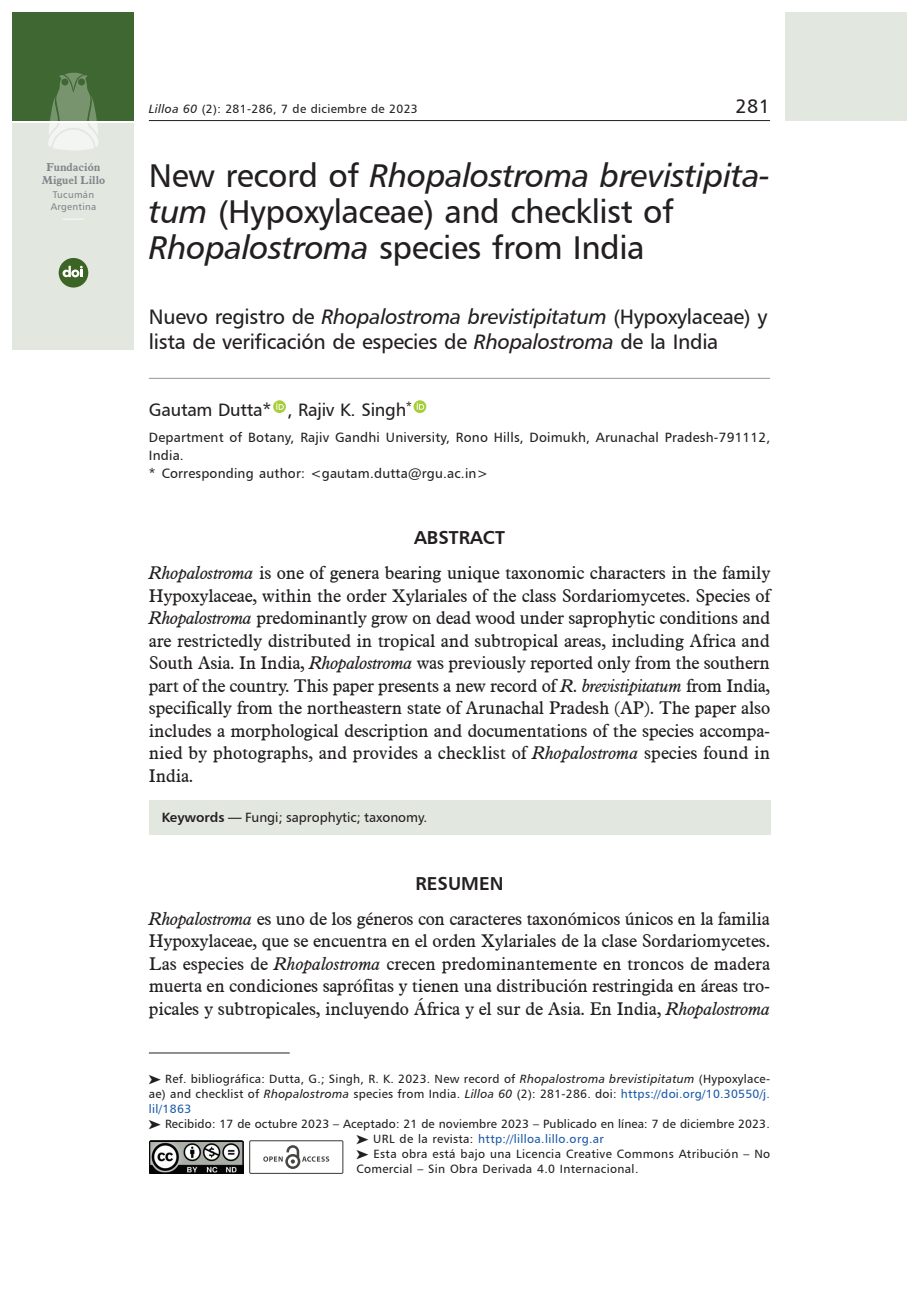
<style>
.page{position:relative;width:919px;height:1289px;background:#fff}
.page>*{position:absolute;margin:0;border:0;box-sizing:border-box;transform-origin:0 0}
.titulo_cabeza{font:33px/36px "Humanist 777 BT Roman B";letter-spacing:-.015em;color:#231f20}
.texto_central{font:21px/25.5px "Humanist 777 BT Roman B";letter-spacing:-.015em;color:#231f20}
.t1{font:19.5px "Humanist 777 BT Roman B";color:#231f20}
.subtitulo_1{font:18.75px "Humanist 777 BT Bold B";color:#231f20}
.texto_central-2{font:18px/22.5px "Aldine 721 BT";letter-spacing:-.01em;color:#231f20;text-align:justify}
.autores{font:18px "Humanist 777 BT Roman B";letter-spacing:-.015em;color:#231f20}
.afiliacion{font:13.5px/18px "Humanist 777 BT Roman B";letter-spacing:.015em;color:#231f20}
.epigrafe{font:13.5px "Humanist 777 BT Roman B";color:#231f20}
.epigrafe-2{font:12px/15px "Humanist 777 BT Roman B";letter-spacing:.025em;color:#231f20;text-align:justify}
.epigrafe-3{font:12px "Humanist 777 BT Roman B";letter-spacing:.03em;color:#1c5aa9}
.t2{font:700 11.25px "Aldine 721 BT";color:#82858b}
.t3{font:9.75px "Humanist 777 BT Roman B";letter-spacing:.03em;color:#82858b}
.s1{font-family:"Humanist 777 BT Italic B"}
.s2{font-style:italic}
.s3{font-family:"Humanist 777 BT Bold B"}
.s4{color:#1c5aa9}
.s5{color:#231f20}
</style>
<div class="page">
<hr style="left:149px;top:120px;width:621px;height:1px;background:#231f20">
<div style="left:784px;top:13px;width:122px;height:108px;background:#e2e8e0"></div>
<hr style="left:149px;top:1052px;width:141px;height:1px;background:#231f20">
<div style="left:13px;top:13px;width:121px;height:108px;background:#3e6731"></div>
<div style="left:13px;top:123px;width:121px;height:226px;background:#e2e8e0"></div>
<svg style="left:48px;top:72px;width:50px;height:78px"></svg>
<div style="left:59px;top:258px;width:29px;height:29px;background:#3c6525;border-radius:50%"></div>
<svg style="left:62px;top:266px;width:21px;height:11px"></svg>
<hr style="left:149px;top:378px;width:621px;height:1px;background:#93979e">
<img style="left:151px;top:1142px;width:91px;height:32px">
<div style="left:149px;top:1140px;width:94px;height:33px;border:1px solid #000"></div>
<svg style="left:263px;top:1145px;width:66px;height:23px"></svg>
<div style="left:249px;top:1140px;width:94px;height:33px;border:1px solid #454744"></div>
<svg style="left:273px;top:400px;width:13px;height:13px"></svg>
<svg style="left:276px;top:402px;width:8px;height:8px"></svg>
<svg style="left:413px;top:400px;width:13px;height:13px"></svg>
<svg style="left:416px;top:402px;width:8px;height:8px"></svg>
<div style="left:149px;top:800px;width:621px;height:34px;background:#e2e8e0"></div>
<p class="t2" style="left:47px;top:160px;width:55px">Fundación</p>
<p class="t2" style="left:42px;top:173px;width:65px">Miguel Lillo</p>
<p class="t3" style="left:53px;top:188px;width:43px">Tucumán</p>
<p class="t3" style="left:51px;top:200px;width:47px">Argentina</p>
<p class="epigrafe-2" style="left:149px;top:101px;width:270px"><span class="s1">Lilloa 60</span> (2): 281-286, 7 de diciembre de 2023</p>
<p class="t1" style="left:735px;top:94px;width:36px">281</p>
<p class="titulo_cabeza" style="left:149px;top:157px;width:622px">New record of <span class="s1">Rhopalostroma brevistipita&shy;tum</span> (Hypoxylaceae) and checklist of</p>
<p class="titulo_cabeza" style="left:149px;top:229px;width:497px"><span class="s1">Rhopalostroma</span> species from India</p>
<p class="texto_central" style="left:149px;top:303px;width:620px">Nuevo registro de <span class="s1">Rhopalostroma brevistipitatum</span> (Hypoxylaceae) y lista de verificación de especies de <span class="s1">Rhopalostroma</span> de la India</p>
<p class="autores" style="left:149px;top:398px;width:265px">Gautam Dutta* , Rajiv K. Singh<sup>*</sup></p>
<p class="afiliacion" style="left:149px;top:428px;width:623px">Department of Botany, Rajiv Gandhi University, Rono Hills, Doimukh, Arunachal Pradesh-791112,<br>India.</p>
<p class="afiliacion" style="left:149px;top:464px;width:340px">* Corresponding author: &lt;gautam.dutta@rgu.ac.in&gt;</p>
<p class="subtitulo_1" style="left:414px;top:525px;width:92px">ABSTRACT</p>
<p class="texto_central-2" style="left:149px;top:561px;width:623px"><span class="s2">Rhopalostroma</span> is one of genera bearing unique taxonomic characters in the family Hypoxylaceae, within the order Xylariales of the class Sordariomycetes. Species of <span class="s2">Rhopalostroma</span> predominantly grow on dead wood under saprophytic conditions and are restrictedly distributed in tropical and subtropical areas, including Africa and South Asia. In India, <span class="s2">Rhopalostroma</span> was previously reported only from the southern part of the country. This paper presents a new record of <span class="s2">R. brevistipitatum</span> from India, specifically from the northeastern state of Arunachal Pradesh (AP). The paper also includes a morphological description and documentations of the species accompa&shy;nied by photographs, and provides a checklist of <span class="s2">Rhopalostroma</span> species found in India.</p>
<p class="epigrafe" style="left:162px;top:809px;width:267px"><span class="s3">Keywords —</span> Fungi; saprophytic; taxonomy.</p>
<p class="subtitulo_1" style="left:415px;top:871px;width:89px">RESUMEN</p>
<p class="texto_central-2" style="left:149px;top:907px;width:622px"><span class="s2">Rhopalostroma</span> es uno de los géneros con caracteres taxonómicos únicos en la familia Hypoxylaceae, que se encuentra en el orden Xylariales de la clase Sordariomycetes.<br>Las especies de <span class="s2">Rhopalostroma</span> crecen predominantemente en troncos de madera muerta en condiciones saprófitas y tienen una distribución restringida en áreas tro&shy;picales y subtropicales, incluyendo África y el sur de Asia. En India, <span class="s2">Rhopalostroma</span></p>
<p class="epigrafe-2" style="left:149px;top:1070px;width:622px;text-indent:16px">Ref. bibliográfica: Dutta, G.; Singh, R. K. 2023. New record of <span class="s1">Rhopalostroma brevistipitatum</span> (Hypoxylace&shy;ae) and checklist of <span class="s1">Rhopalostroma</span> species from India. <span class="s1">Lilloa 60</span> (2): 281-286. doi: <span class="s4">https://doi.org/10.30550/j. lil/1863</span></p>
<p class="epigrafe-2" style="left:165px;top:1115px;width:606px">Recibido: 17 de octubre 2023 – Aceptado: 21 de noviembre 2023 – Publicado en línea: 7 de diciembre 2023.</p>
<p class="epigrafe-3" style="left:373px;top:1131px;width:232px"><span class="s5">URL de la revista:</span> http://lilloa.lillo.org.ar</p>
<p class="epigrafe-2" style="left:356px;top:1145px;width:415px;text-indent:17px">Esta obra está bajo una Licencia Creative Commons Atribución – No<br>Comercial – Sin Obra Derivada 4.0 Internacional.</p>
</div>
